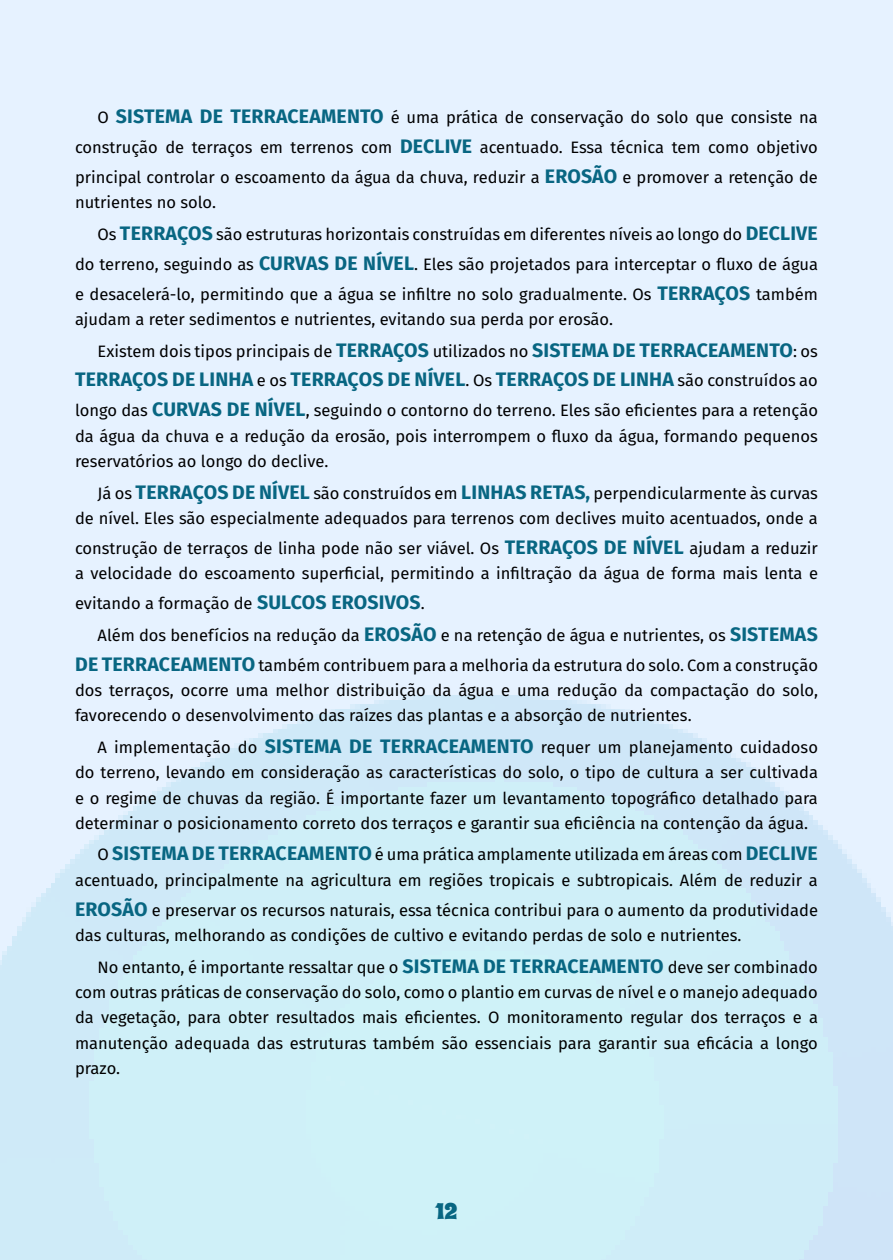
<style>
.page{position:relative;width:893px;height:1260px;background:#fff}
.page>*{position:absolute;margin:0;border:0;box-sizing:border-box;transform-origin:0 0}
.t1{font:22.5px "Spicy Rice";color:#086682}
.t2{font:700 19.5px "Fira Sans";letter-spacing:.01em;color:#086682}
.t3{font:16.5px/25.3px "Fira Sans";color:#000}
.s1{font-weight:700;font-size:19.5px;color:#086682}
.s2{font-weight:400;font-size:16.5px;color:#000}
</style>
<div class="page">
<div style="left:0;top:0;width:892px;height:1260px;background:linear-gradient(to bottom,#edf3ff,#cdedf7)"></div>
<p class="t3" style="left:75px;top:102px;width:744px;line-height:29.8px;text-align:justify;text-indent:22px">O <span class="s1">SISTEMA DE TERRACEAMENTO</span> é uma prática de conservação do solo que consiste na construção de terraços em terrenos com <span class="s1">DECLIVE</span> acentuado. Essa técnica tem como objetivo principal controlar o escoamento da água da chuva, reduzir a <span class="s1">EROSÃO</span> e promover a retenção de</p>
<p class="t3" style="left:98px;top:187px;width:721px;line-height:31.3px;text-indent:-23px">nutrientes no solo.<br>Os <span class="s1">TERRAÇOS</span> são estruturas horizontais construídas em diferentes níveis ao longo do <span class="s1">DECLIVE</span></p>
<p class="t3" style="left:75px;top:249px;width:744px;line-height:29.8px">do terreno, seguindo as <span class="s1">CURVAS DE NÍVEL</span>. Eles são projetados para interceptar o fluxo de água e desacelerá-lo, permitindo que a água se infiltre no solo gradualmente. Os <span class="s1">TERRAÇOS</span> também</p>
<p class="t3" style="left:98px;top:303px;width:721px;line-height:31.3px;text-indent:-23px">ajudam a reter sedimentos e nutrientes, evitando sua perda por erosão.<br>Existem dois tipos principais de <span class="s1">TERRAÇOS</span> utilizados no <span class="s1">SISTEMA DE TERRACEAMENTO</span>: os</p>
<p class="t2" style="left:75px;top:363px;width:744px">TERRAÇOS DE LINHA <span class="s2">e os</span> TERRAÇOS DE NÍVEL<span class="s2">. Os</span> TERRAÇOS DE LINHA <span class="s2">são construídos ao</span></p>
<p class="t3" style="left:75px;top:397px;width:744px;text-align:justify">longo das <span class="s1">CURVAS DE NÍVEL</span>, seguindo o contorno do terreno. Eles são eficientes para a retenção da água da chuva e a redução da erosão, pois interrompem o fluxo da água, formando pequenos reservatórios ao longo do declive.</p>
<p class="t3" style="left:75px;top:480px;width:744px;text-align:right">Já os <span class="s1">TERRAÇOS DE NÍVEL</span> são construídos em <span class="s1">LINHAS RETAS,</span> perpendicularmente às curvas de nível. Eles são especialmente adequados para terrenos com declives muito acentuados, onde a</p>
<p class="t3" style="left:75px;top:535px;width:744px">construção de terraços de linha pode não ser viável. Os <span class="s1">TERRAÇOS DE NÍVEL</span> ajudam a reduzir a velocidade do escoamento superficial, permitindo a infiltração da água de forma mais lenta e</p>
<p class="t3" style="left:97px;top:587px;width:721px;line-height:31.3px;text-indent:-22px">evitando a formação de <span class="s1">SULCOS EROSIVOS</span>.<br>Além dos benefícios na redução da <span class="s1">EROSÃO</span> e na retenção de água e nutrientes, os <span class="s1">SISTEMAS</span></p>
<p class="t3" style="left:75px;top:652px;width:744px;text-align:justify"><span class="s1">DE TERRACEAMENTO</span> também contribuem para a melhoria da estrutura do solo. Com a construção dos terraços, ocorre uma melhor distribuição da água e uma redução da compactação do solo, favorecendo o desenvolvimento das raízes das plantas e a absorção de nutrientes.</p>
<p class="t3" style="left:75px;top:734px;width:744px;text-align:justify;text-indent:23px">A implementação do <span class="s1">SISTEMA DE TERRACEAMENTO</span> requer um planejamento cuidadoso do terreno, levando em consideração as características do solo, o tipo de cultura a ser cultivada e o regime de chuvas da região. É importante fazer um levantamento topográfico detalhado para determinar o posicionamento correto dos terraços e garantir sua eficiência na contenção da água.</p>
<p class="t3" style="left:75px;top:842px;width:744px;text-align:right">O <span class="s1">SISTEMA DE TERRACEAMENTO</span> é uma prática amplamente utilizada em áreas com <span class="s1">DECLIVE </span>acentuado, principalmente na agricultura em regiões tropicais e subtropicais. Além de reduzir a</p>
<p class="t3" style="left:75px;top:897px;width:744px"><span class="s1">EROSÃO</span> e preservar os recursos naturais, essa técnica contribui para o aumento da produtividade das culturas, melhorando as condições de cultivo e evitando perdas de solo e nutrientes.</p>
<p class="t3" style="left:75px;top:954px;width:744px;text-align:justify;text-indent:23px">No entanto, é importante ressaltar que o <span class="s1">SISTEMA DE TERRACEAMENTO</span> deve ser combinado com outras práticas de conservação do solo, como o plantio em curvas de nível e o manejo adequado da vegetação, para obter resultados mais eficientes. O monitoramento regular dos terraços e a manutenção adequada das estruturas também são essenciais para garantir sua eficácia a longo prazo.</p>
<h1 class="t1" style="left:435px;top:1196px;width:24px">12</h1>
</div>
